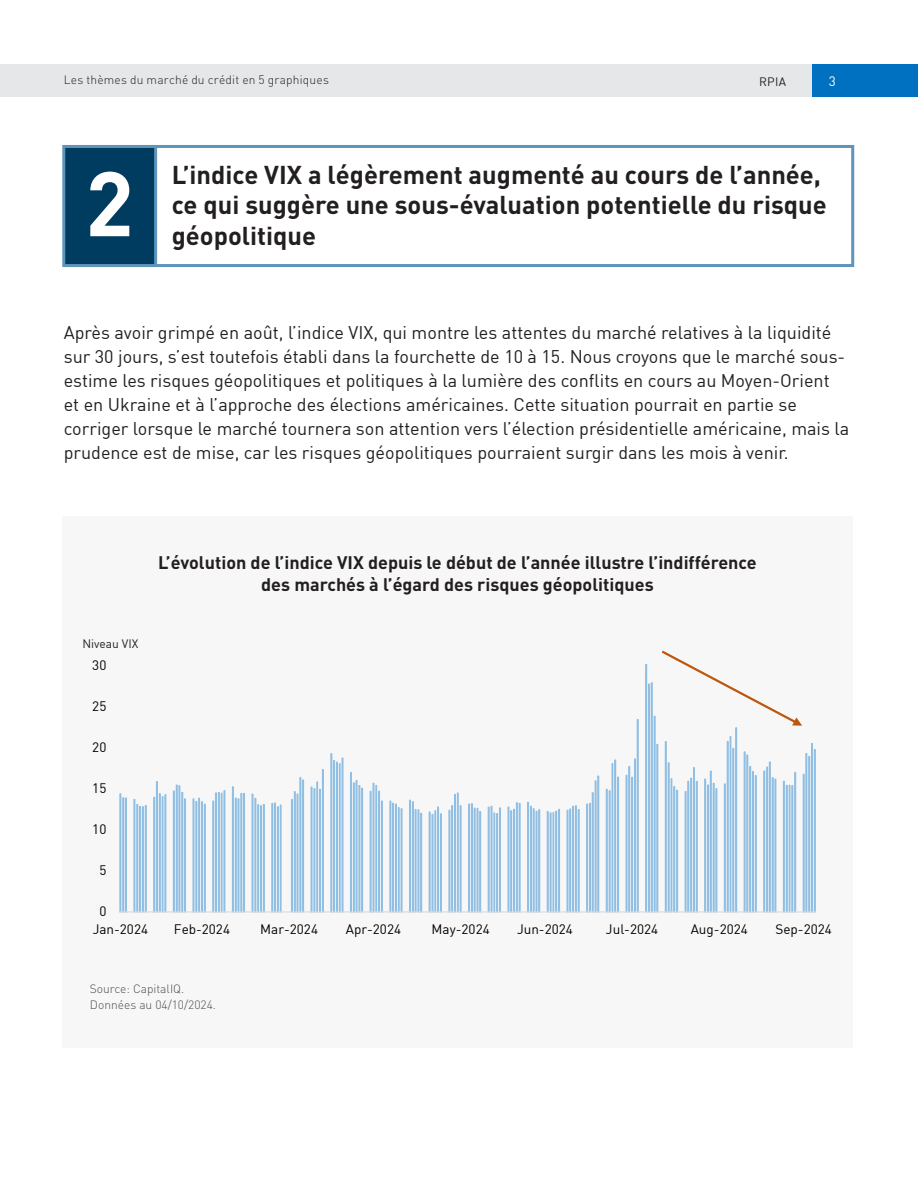
<style>
.page{position:relative;width:918px;height:1188px;background:#fff}
.page>*{position:absolute;margin:0;border:0;box-sizing:border-box;transform-origin:0 0}
.TOC_Body{font:700 90px "DIN";color:#fff}
.TOC_Body-2{font:700 25.5px/30.6px "DIN";color:#231f20}
.RPIA_H{font:18px/24px "DIN";color:#231f20}
.RPIA_H-2{font:700 18px "DIN";color:#231f20}
.t1{font:13.5px "DIN";color:#000}
.t2{font:13.5px "DIN";color:#fff}
.t3{font:300 12px "DIN";letter-spacing:.015em;color:#231f20}
.RPIA_H-3{font:300 12px "DIN";color:#4b4c4d}
.RPIA_H-4{font:12px "DIN";color:#231f20}
</style>
<div class="page">
<div style="left:62px;top:516px;width:791px;height:532px;background:#f7f7f7"></div>
<div style="left:64px;top:145px;width:790px;height:122px;border:3px solid #5f94bc"></div>
<div style="left:62px;top:145px;width:95px;height:122px;background:#003c60;border:3px solid #5f94bc"></div>
<svg style="left:119px;top:665px;width:697px;height:246px"></svg>
<hr style="left:119px;top:911px;width:697px;height:2px;background:#d9d9d9">
<svg style="left:661px;top:650px;width:141px;height:76px"></svg>
<div style="left:812px;top:64px;width:106px;height:32px;background:#0070c0"></div>
<div style="left:0;top:64px;width:378px;height:32px;background:#e6e7e9"></div>
<div style="left:372px;top:64px;width:440px;height:32px;background:#e6e7e9"></div>
<p class="t3" style="left:64px;top:73px;width:267px">Les thèmes du marché du crédit en 5 graphiques</p>
<p class="RPIA_H-4" style="left:759px;top:74px;width:29px">RPIA</p>
<p class="t2" style="left:829px;top:72px;width:9px">3</p>
<p class="TOC_Body" style="left:85px;top:145px;width:50px">2</p>
<p class="TOC_Body-2" style="left:172px;top:158px;width:651px">L’indice VIX a légèrement augmenté au cours de l’année,</p>
<p class="TOC_Body-2" style="left:172px;top:189px;width:656px">ce qui suggère une sous-évaluation potentielle du risque géopolitique</p>
<p class="RPIA_H" style="left:64px;top:320px;width:787px">Après avoir grimpé en août, l’indice VIX, qui montre les attentes du marché relatives à la liquidité sur 30 jours, s’est toutefois établi dans la fourchette de 10 à 15. Nous croyons que le marché sous&shy;estime les risques géopolitiques et politiques à la lumière des conflits en cours au Moyen-Orient et en Ukraine et à l’approche des élections américaines. Cette situation pourrait en partie se corriger lorsque le marché tournera son attention vers l’élection présidentielle américaine, mais la prudence est de mise, car les risques géopolitiques pourraient surgir dans les mois à venir.</p>
<p class="RPIA_H-4" style="left:82px;top:637px;width:58px">Niveau VIX</p>
<p class="t1" style="left:92px;top:656px;width:16px">30</p>
<p class="t1" style="left:92px;top:697px;width:16px">25</p>
<p class="t1" style="left:92px;top:739px;width:16px">20</p>
<p class="t1" style="left:92px;top:780px;width:16px">15</p>
<p class="t1" style="left:92px;top:821px;width:16px">10</p>
<p class="t1" style="left:99px;top:862px;width:9px">5</p>
<p class="t1" style="left:99px;top:903px;width:9px">0</p>
<p class="RPIA_H-2" style="left:158px;top:551px;width:600px">L’évolution de l’indice VIX depuis le début de l’année illustre l’indifférence</p>
<p class="RPIA_H-2" style="left:261px;top:573px;width:394px">des marchés à l’égard des risques géopolitiques</p>
<p class="t1" style="left:93px;top:921px;width:57px">Jan-2024</p>
<p class="t1" style="left:174px;top:921px;width:58px">Feb-2024</p>
<p class="t1" style="left:260px;top:921px;width:59px">Mar-2024</p>
<p class="t1" style="left:346px;top:921px;width:57px">Apr-2024</p>
<p class="t1" style="left:432px;top:921px;width:60px">May-2024</p>
<p class="t1" style="left:517px;top:921px;width:57px">Jun-2024</p>
<p class="t1" style="left:606px;top:921px;width:54px">Jul-2024</p>
<p class="t1" style="left:691px;top:921px;width:59px">Aug-2024</p>
<p class="t1" style="left:775px;top:921px;width:58px">Sep-2024</p>
<p class="RPIA_H-3" style="left:90px;top:981px;width:96px">Source: CapitalIQ.</p>
<p class="RPIA_H-3" style="left:90px;top:998px;width:128px">Données au 04/10/2024.</p>
</div>
